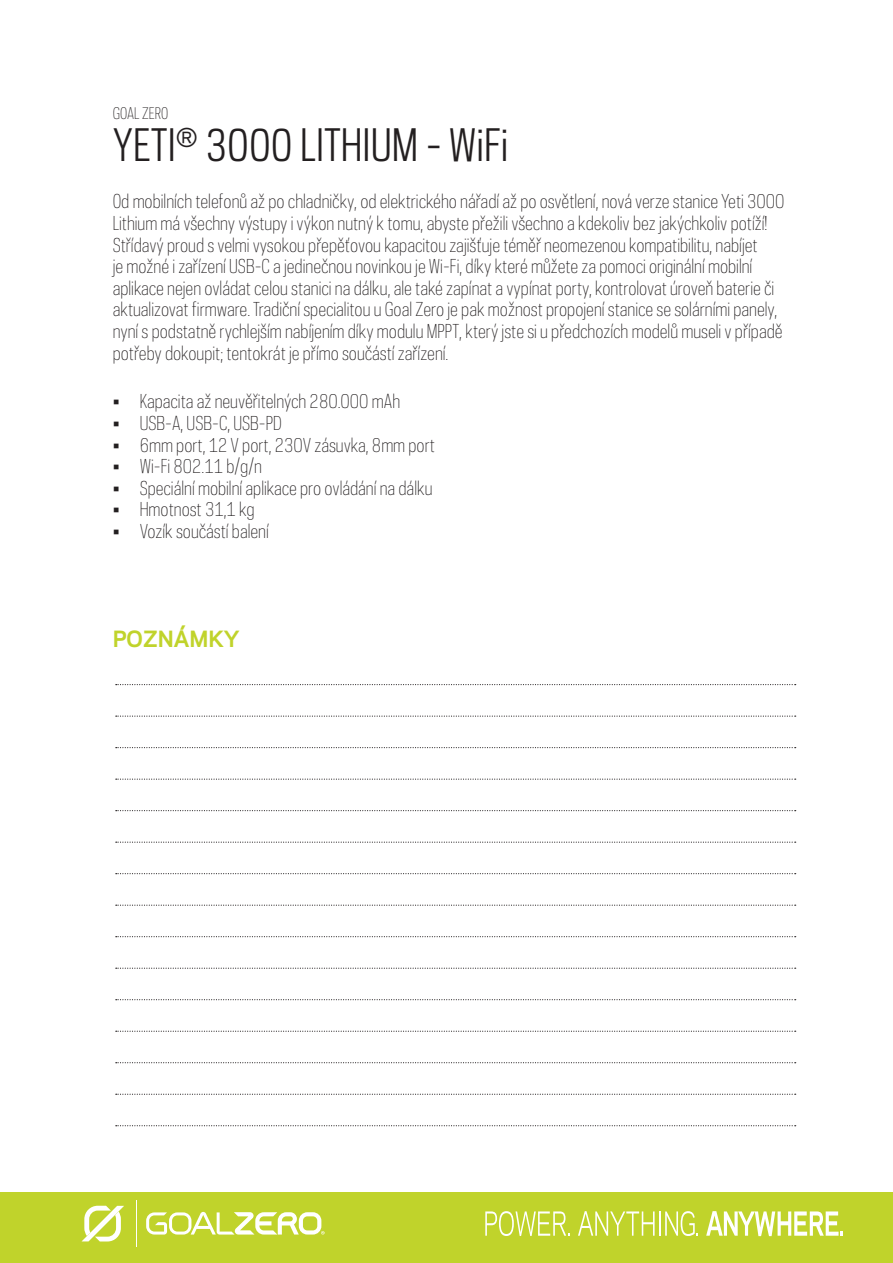
<style>
.page{position:relative;width:893px;height:1263px;background:#fff}
.page>*{position:absolute;margin:0;border:0;box-sizing:border-box;transform-origin:0 0}
.t1{font:42px "Galaxie Polaris Condensed";color:#231f20}
.t2{font:700 21px "Galaxie Polaris";color:#c0d32b}
.t3{font:300 18px/21.6px "Galaxie Polaris Condensed";color:#231f20}
.t4{font:300 15px "Galaxie Polaris Condensed";color:#231f20}
</style>
<div class="page">
<div style="left:0;top:1192px;width:893px;height:71px;background:#c0d32b"></div>
<svg style="left:82px;top:1206px;width:42px;height:35px"></svg>
<hr style="left:136px;top:1200px;width:1px;height:47px;background:#fff">
<svg style="left:146px;top:1212px;width:179px;height:22px"></svg>
<svg style="left:485px;top:1211px;width:85px;height:25px"></svg>
<svg style="left:578px;top:1211px;width:77px;height:25px"></svg>
<hr style="left:659px;top:1211px;width:2px;height:25px;background:#fff">
<svg style="left:665px;top:1211px;width:33px;height:25px"></svg>
<svg style="left:706px;top:1211px;width:137px;height:25px"></svg>
<svg style="left:116px;top:684px;width:680px;height:1px"></svg>
<svg style="left:116px;top:842px;width:680px;height:1px"></svg>
<svg style="left:116px;top:873px;width:680px;height:1px"></svg>
<svg style="left:116px;top:905px;width:680px;height:1px"></svg>
<svg style="left:116px;top:936px;width:680px;height:1px"></svg>
<svg style="left:116px;top:968px;width:680px;height:1px"></svg>
<svg style="left:116px;top:999px;width:680px;height:1px"></svg>
<svg style="left:116px;top:1031px;width:680px;height:1px"></svg>
<svg style="left:116px;top:1062px;width:680px;height:1px"></svg>
<svg style="left:116px;top:715px;width:680px;height:2px"></svg>
<svg style="left:116px;top:747px;width:680px;height:1px"></svg>
<svg style="left:116px;top:778px;width:680px;height:2px"></svg>
<svg style="left:116px;top:810px;width:680px;height:1px"></svg>
<svg style="left:116px;top:1094px;width:680px;height:1px"></svg>
<svg style="left:116px;top:1125px;width:680px;height:1px"></svg>
<p class="t4" style="left:113px;top:103px;width:57px">GOAL ZERO</p>
<h1 class="t1" style="left:113px;top:117px;width:397px">YETI<sup>®</sup> 3000 LITHIUM - WiFi</h1>
<p class="t3" style="left:113px;top:190px;width:673px">Od mobilních telefonů až po chladničky, od elektrického nářadí až po osvětlení, nová verze stanice Yeti 3000<br>Lithium má všechny výstupy i výkon nutný k tomu, abyste přežili všechno a kdekoliv bez jakýchkoliv potíží!<br>Střídavý proud s velmi vysokou přepěťovou kapacitou zajišťuje téměř neomezenou kompatibilitu, nabíjet<br>je možné i zařízení USB-C a jedinečnou novinkou je Wi-Fi, díky které můžete za pomoci originální mobilní aplikace nejen ovládat celou stanici na dálku, ale také zapínat a vypínat porty, kontrolovat úroveň baterie či aktualizovat firmware. Tradiční specialitou u Goal Zero je pak možnost propojení stanice se solárními panely, nyní s podstatně rychlejším nabíjením díky modulu MPPT, který jste si u předchozích modelů museli v případě potřeby dokoupit; tentokrát je přímo součástí zařízení.</p>
<p class="t3" style="left:113px;top:390px;width:289px">• Kapacita až neuvěřitelných 280.000 mAh</p>
<p class="t3" style="left:113px;top:412px;width:171px">• USB-A, USB-C, USB-PD</p>
<p class="t3" style="left:113px;top:434px;width:324px">• 6mm port, 12 V port, 230V zásuvka, 8mm port</p>
<p class="t3" style="left:113px;top:455px;width:151px">• Wi-Fi 802.11 b/g/n</p>
<p class="t3" style="left:113px;top:477px;width:321px">• Speciální mobilní aplikace pro ovládání na dálku</p>
<p class="t3" style="left:113px;top:498px;width:143px">• Hmotnost 31,1 kg</p>
<p class="t3" style="left:113px;top:520px;width:158px">• Vozík součástí balení</p>
<p class="t2" style="left:113px;top:623px;width:128px">POZNÁMKY</p>
</div>
